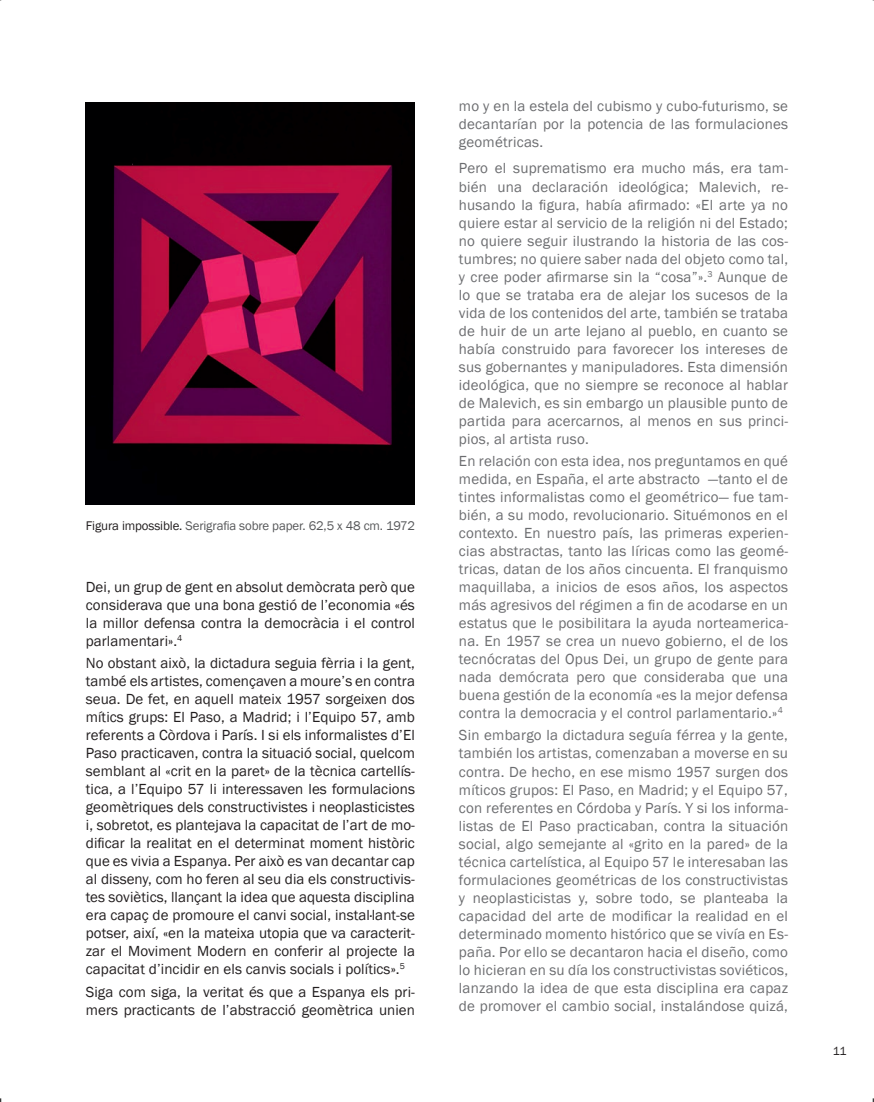
<style>
.page{position:relative;width:874px;height:1102px;background:#fff}
.page>*{position:absolute;margin:0;border:0;box-sizing:border-box;transform-origin:0 0}
.t1{font:15px/18px "Franklin Gothic";letter-spacing:.015em;color:#6c6d70;text-align:justify}
.t2{font:15px/18px "Franklin Gothic";letter-spacing:.005em;color:#231f20;text-align:justify}
.t3{font:12.9px "Franklin Gothic";letter-spacing:-.01em;color:#57585a}
.t4{font:12px "Franklin Gothic";color:#231f20}
.s1{color:#231f20}
</style>
<div class="page">
<img style="left:86px;top:102px;width:329px;height:402px">
<p class="t3" style="left:86px;top:517px;width:330px"><span class="s1">Figura impossible.</span> Serigrafia sobre paper. 62,5 x 48 cm. 1972</p>
<p class="t2" style="left:86px;top:578px;width:330px">Dei, un grup de gent en absolut demòcrata però que considerava que una bona gestió de l’economia «és la millor defensa contra la democràcia i el control parlamentari».<sup>4</sup></p>
<p class="t2" style="left:86px;top:654px;width:330px">No obstant això, la dictadura seguia fèrria i la gent, també els artistes, començaven a moure’s en contra seua. De fet, en aquell mateix 1957 sorgeixen dos mítics grups: El Paso, a Madrid; i l’Equipo 57, amb referents a Còrdova i París. I si els informalistes d’El Paso practicaven, contra la situació social, quelcom semblant al «crit en la paret» de la tècnica cartellís&shy;tica, a l’Equipo 57 li interessaven les formulacions geomètriques dels constructivistes i neoplasticistes i, sobretot, es plantejava la capacitat de l’art de mo&shy;dificar la realitat en el determinat moment històric que es vivia a Espanya. Per això es van decantar cap al disseny, com ho feren al seu dia els constructivis&shy;tes soviètics, llançant la idea que aquesta disciplina era capaç de promoure el canvi social, instal·lant-se potser, així, «en la mateixa utopia que va caracterit&shy;zar el Moviment Modern en conferir al projecte la capacitat d’incidir en els canvis socials i polítics».<sup>5</sup></p>
<p class="t2" style="left:86px;top:982px;width:330px">Siga com siga, la veritat és que a Espanya els pri&shy;mers practicants de l’abstracció geomètrica unien</p>
<p class="t1" style="left:459px;top:97px;width:330px">mo y en la estela del cubismo y cubo-futurismo, se decantarían por la potencia de las formulaciones geométricas.</p>
<p class="t1" style="left:459px;top:160px;width:330px">Pero el suprematismo era mucho más, era tam&shy;bién una declaración ideológica; Malevich, re&shy;husando la figura, había afirmado: «El arte ya no quiere estar al servicio de la religión ni del Estado; no quiere seguir ilustrando la historia de las cos&shy;tumbres; no quiere saber nada del objeto como tal, y cree poder afirmarse sin la “cosa”».<sup>3</sup> Aunque de lo que se trataba era de alejar los sucesos de la vida de los contenidos del arte, también se trataba de huir de un arte lejano al pueblo, en cuanto se había construido para favorecer los intereses de sus gobernantes y manipuladores. Esta dimensión ideológica, que no siempre se reconoce al hablar de Malevich, es sin embargo un plausible punto de partida para acercarnos, al menos en sus princi&shy;pios, al artista ruso.</p>
<p class="t1" style="left:459px;top:452px;width:330px">En relación con esta idea, nos preguntamos en qué medida, en España, el arte abstracto —tanto el de tintes informalistas como el geométrico― fue tam&shy;bién, a su modo, revolucionario. Situémonos en el contexto. En nuestro país, las primeras experien&shy;cias abstractas, tanto las líricas como las geomé&shy;tricas, datan de los años cincuenta. El franquismo maquillaba, a inicios de esos años, los aspectos más agresivos del régimen a fin de acodarse en un estatus que le posibilitara la ayuda norteamerica&shy;na. En 1957 se crea un nuevo gobierno, el de los tecnócratas del Opus Dei, un grupo de gente para nada demócrata pero que consideraba que una buena gestión de la economía «es la mejor defensa contra la democracia y el control parlamentario.»<sup>4</sup></p>
<p class="t1" style="left:459px;top:726px;width:330px">Sin embargo la dictadura seguía férrea y la gente, también los artistas, comenzaban a moverse en su contra. De hecho, en ese mismo 1957 surgen dos míticos grupos: El Paso, en Madrid; y el Equipo 57, con referentes en Córdoba y París. Y si los informa&shy;listas de El Paso practicaban, contra la situación social, algo semejante al «grito en la pared» de la técnica cartelística, al Equipo 57 le interesaban las formulaciones geométricas de los constructivistas y neoplasticistas y, sobre todo, se planteaba la capacidad del arte de modificar la realidad en el determinado momento histórico que se vivía en Es&shy;paña. Por ello se decantaron hacia el diseño, como lo hicieran en su día los constructivistas soviéticos, lanzando la idea de que esta disciplina era capaz de promover el cambio social, instalándose quizá,</p>
<p class="t4" style="left:832px;top:1043px;width:15px">11</p>
</div>
